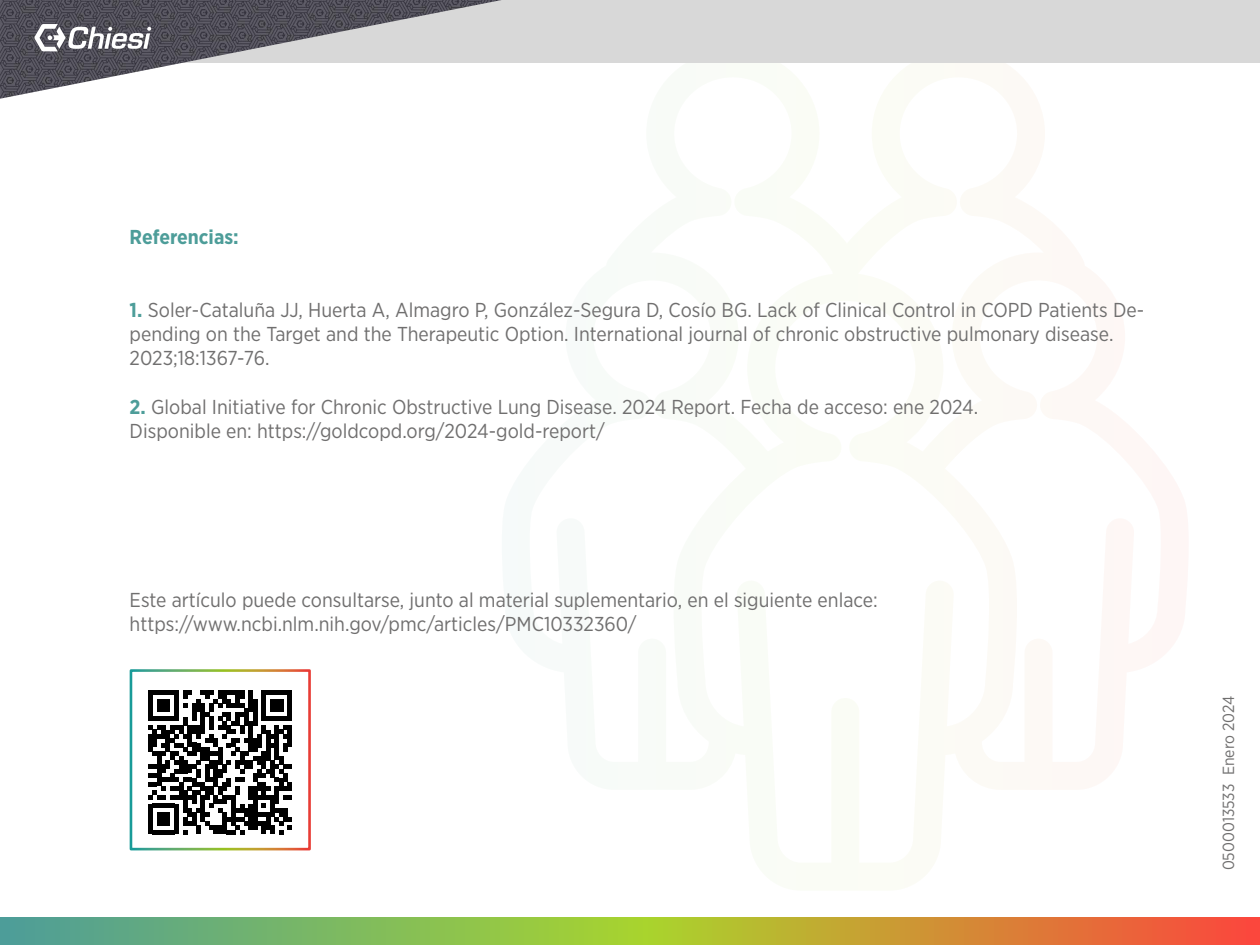
<style>
.page{position:relative;width:1260px;height:945px;background:#fff}
.page>*{position:absolute;margin:0;border:0;box-sizing:border-box;transform-origin:0 0}
.t1{font:20.12px/24.2px "Gotham Narrow";color:#706f6f}
.t2{font:700 20.12px "Gotham Narrow";color:#4d9d99}
.t3{font:16.1px "Gotham Narrow";color:#706f6f}
.s1{font-weight:700;color:#4d9d99}
</style>
<div class="page">
<div style="left:0;top:0;width:1260px;height:62px;background:#d8d8d8"></div>
<svg style="left:0;top:917px;width:1260px;height:28px;background:#a5a34d"></svg>
<img style="left:0;top:0;width:502px;height:99px">
<svg style="left:34px;top:24px;width:117px;height:27px;background:#8e8d93"></svg>
<svg style="left:148px;top:691px;width:144px;height:143px"></svg>
<div style="left:130px;top:669px;width:181px;height:181px;border:3px solid #fff"></div>
<p class="t2" style="left:130px;top:224px;width:111px">Referencias:</p>
<p class="t1" style="left:130px;top:297px;width:1016px"><span class="s1">1.</span> Soler-Cataluña JJ, Huerta A, Almagro P, González-Segura D, Cosío BG. Lack of Clinical Control in COPD Patients De&shy;pending on the Target and the Therapeutic Option. International journal of chronic obstructive pulmonary disease.<br>2023;18:1367-76.</p>
<p class="t1" style="left:130px;top:394px;width:850px"><span class="s1">2.</span> Global Initiative for Chronic Obstructive Lung Disease. 2024 Report. Fecha de acceso: ene 2024.<br>Disponible en: https://goldcopd.org/2024-gold-report/</p>
<p class="t1" style="left:130px;top:587px;width:750px">Este artículo puede consultarse, junto al material suplementario, en el siguiente enlace: https://www.ncbi.nlm.nih.gov/pmc/articles/PMC10332360/</p>
<p class="t3" style="left:1218px;top:870px;width:176px;rotate:-90deg">0500013533 Enero 2024</p>
</div>
